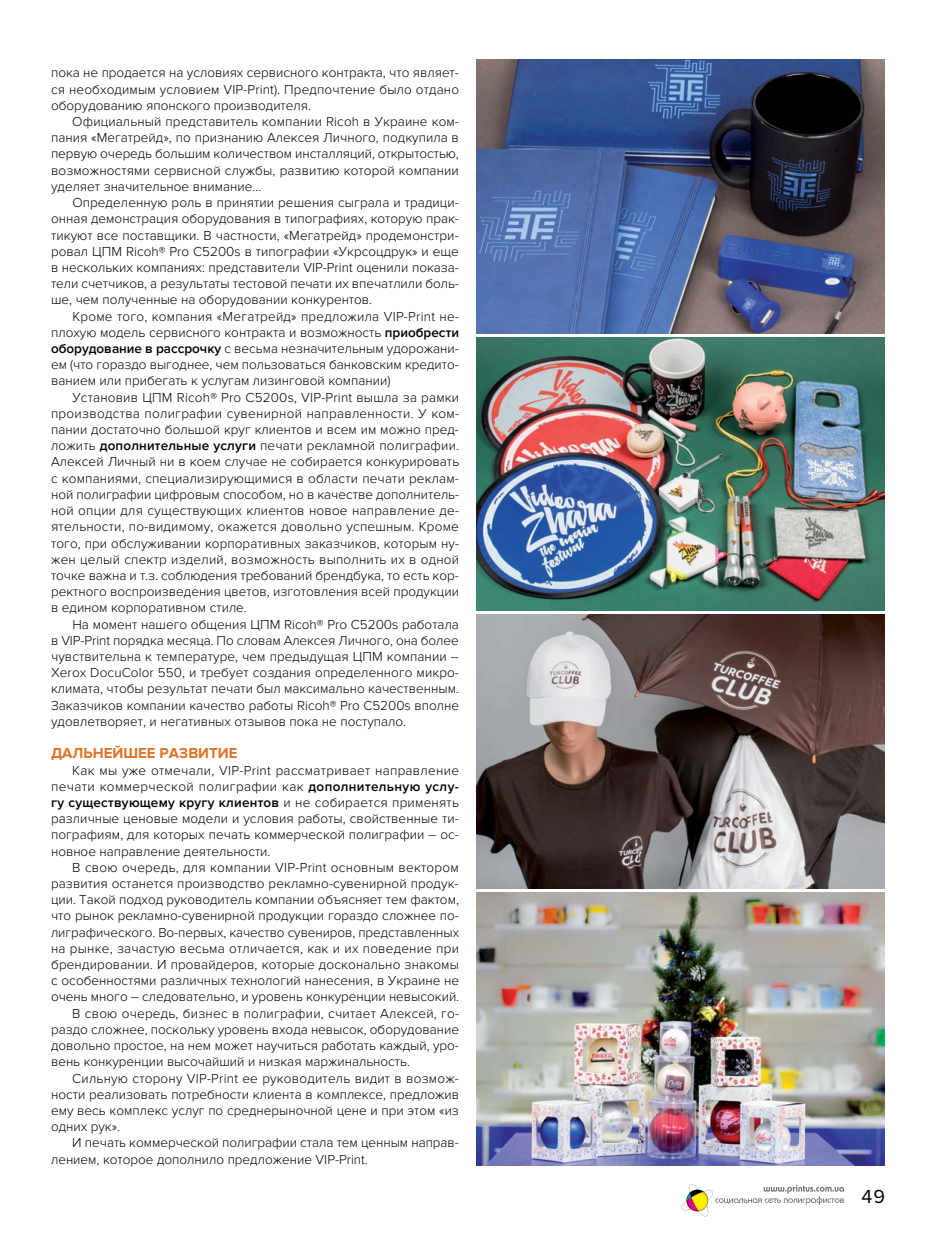
<style>
.page{position:relative;width:936px;height:1234px;background:#fff}
.page>*{position:absolute;margin:0;border:0;box-sizing:border-box;transform-origin:0 0}
.t1{font:19.5px "Proxima Nova";color:#000}
.t2{font:700 15px "Proxima Nova";color:#e0742a}
.t3{font:300 13.5px/16.2px "Proxima Nova";color:#000;text-align:justify}
.s1{font-weight:600}
</style>
<div class="page">
<svg style="left:681px;top:1184px;width:163px;height:32px"></svg>
<svg style="left:686px;top:1189px;width:22px;height:21px"></svg>
<img style="left:476px;top:60px;width:408px;height:273px">
<img style="left:476px;top:337px;width:408px;height:273px">
<img style="left:476px;top:614px;width:408px;height:274px">
<img style="left:476px;top:892px;width:408px;height:273px">
<p class="t3" style="left:51px;top:65px;width:409px">пока не продается на условиях сервисного контракта, что являет&shy;ся необходимым условием VIP-Print). Предпочтение было отдано оборудованию японского производителя.</p>
<p class="t3" style="left:51px;top:114px;width:409px;text-indent:21px">Официальный представитель компании Ricoh в Украине ком&shy;пания «Мегатрейд», по признанию Алексея Личного, подкупила в первую очередь большим количеством инсталляций, открытостью, возможностями сервисной службы, развитию которой компании уделяет значительное внимание…</p>
<p class="t3" style="left:51px;top:195px;width:409px;text-indent:21px">Определенную роль в принятии решения сыграла и традици&shy;онная демонстрация оборудования в типографиях, которую прак&shy;тикуют все поставщики. В частности, «Мегатрейд» продемонстри&shy;ровал ЦПМ Ricoh® Pro C5200s в типографии «Укрсоцдрук» и еще в нескольких компаниях: представители VIP-Print оценили показа&shy;тели счетчиков, а результаты тестовой печати их впечатлили боль&shy;ше, чем полученные на оборудовании конкурентов.</p>
<p class="t3" style="left:51px;top:308px;width:409px;text-indent:21px">Кроме того, компания «Мегатрейд» предложила VIP-Print не&shy;плохую модель сервисного контракта и возможность <span class="s1">приобрести оборудование в рассрочку</span> с весьма незначительным удорожани&shy;ем (что гораздо выгоднее, чем пользоваться банковским кредито&shy;ванием или прибегать к услугам лизинговой компании)</p>
<p class="t3" style="left:51px;top:389px;width:409px;text-indent:21px">Установив ЦПМ Ricoh® Pro C5200s, VIP-Print вышла за рамки производства полиграфии сувенирной направленности. У ком&shy;пании достаточно большой круг клиентов и всем им можно пред&shy;ложить <span class="s1">дополнительные услуги</span> печати рекламной полиграфии.<br>Алексей Личный ни в коем случае не собирается конкурировать с компаниями, специализирующимися в области печати реклам&shy;ной полиграфии цифровым способом, но в качестве дополнитель&shy;ной опции для существующих клиентов новое направление де&shy;ятельности, по-видимому, окажется довольно успешным. Кроме того, при обслуживании корпоративных заказчиков, которым ну&shy;жен целый спектр изделий, возможность выполнить их в одной точке важна и т.з. соблюдения требований брендбука, то есть кор&shy;ректного воспроизведения цветов, изготовления всей продукции в едином корпоративном стиле.</p>
<p class="t3" style="left:51px;top:616px;width:409px;text-indent:21px">На момент нашего общения ЦПМ Ricoh® Pro C5200s работала в VIP-Print порядка месяца. По словам Алексея Личного, она более чувствительна к температуре, чем предыдущая ЦПМ компании – Xerox DocuColor 550, и требует создания определенного микро&shy;климата, чтобы результат печати был максимально качественным.<br>Заказчиков компании качество работы Ricoh® Pro C5200s вполне удовлетворяет, и негативных отзывов пока не поступало.</p>
<p class="t2" style="left:51px;top:744px;width:188px">ДАЛЬНЕЙШЕЕ РАЗВИТИЕ</p>
<p class="t3" style="left:51px;top:762px;width:409px;text-indent:21px">Как мы уже отмечали, VIP-Print рассматривает направление печати коммерческой полиграфии как <span class="s1">дополнительную услу&shy;гу существующему кругу клиентов</span> и не собирается применять различные ценовые модели и условия работы, свойственные ти&shy;пографиям, для которых печать коммерческой полиграфии – ос&shy;новное направление деятельности.</p>
<p class="t3" style="left:72px;top:859px;width:388px">В свою очередь, для компании VIP-Print основным вектором</p>
<p class="t3" style="left:51px;top:875px;width:409px">развития останется производство рекламно-сувенирной продук-</p>
<p class="t3" style="left:51px;top:891px;width:409px">ции. Такой подход руководитель компании объясняет тем фактом,</p>
<p class="t3" style="left:51px;top:907px;width:409px">что рынок рекламно-сувенирной продукции гораздо сложнее по-</p>
<p class="t3" style="left:51px;top:924px;width:409px">лиграфического. Во-первых, качество сувениров, представленных</p>
<p class="t3" style="left:51px;top:940px;width:409px">на рынке, зачастую весьма отличается, как и их поведение при</p>
<p class="t3" style="left:51px;top:956px;width:409px">брендировании. И провайдеров, которые досконально знакомы</p>
<p class="t3" style="left:51px;top:972px;width:409px">с особенностями различных технологий нанесения, в Украине не</p>
<p class="t3" style="left:51px;top:988px;width:409px">очень много – следовательно, и уровень конкуренции невысокий.</p>
<p class="t3" style="left:72px;top:1005px;width:388px">В свою очередь, бизнес в полиграфии, считает Алексей, го-</p>
<p class="t3" style="left:51px;top:1021px;width:409px">раздо сложнее, поскольку уровень входа невысок, оборудование</p>
<p class="t3" style="left:51px;top:1037px;width:409px">довольно простое, на нем может научиться работать каждый, уро-</p>
<p class="t3" style="left:51px;top:1053px;width:360px">вень конкуренции высочайший и низкая маржинальность.</p>
<p class="t3" style="left:72px;top:1069px;width:388px">Сильную сторону VIP-Print ее руководитель видит в возмож-</p>
<p class="t3" style="left:51px;top:1086px;width:409px">ности реализовать потребности клиента в комплексе, предложив</p>
<p class="t3" style="left:51px;top:1102px;width:409px">ему весь комплекс услуг по среднерыночной цене и при этом «из</p>
<p class="t3" style="left:51px;top:1118px;width:71px">одних рук».</p>
<p class="t3" style="left:72px;top:1134px;width:388px">И печать коммерческой полиграфии стала тем ценным направ-</p>
<p class="t3" style="left:51px;top:1150px;width:318px">лением, которое дополнило предложение VIP-Print.</p>
<h1 class="t1" style="left:861px;top:1184px;width:25px">49</h1>
</div>
